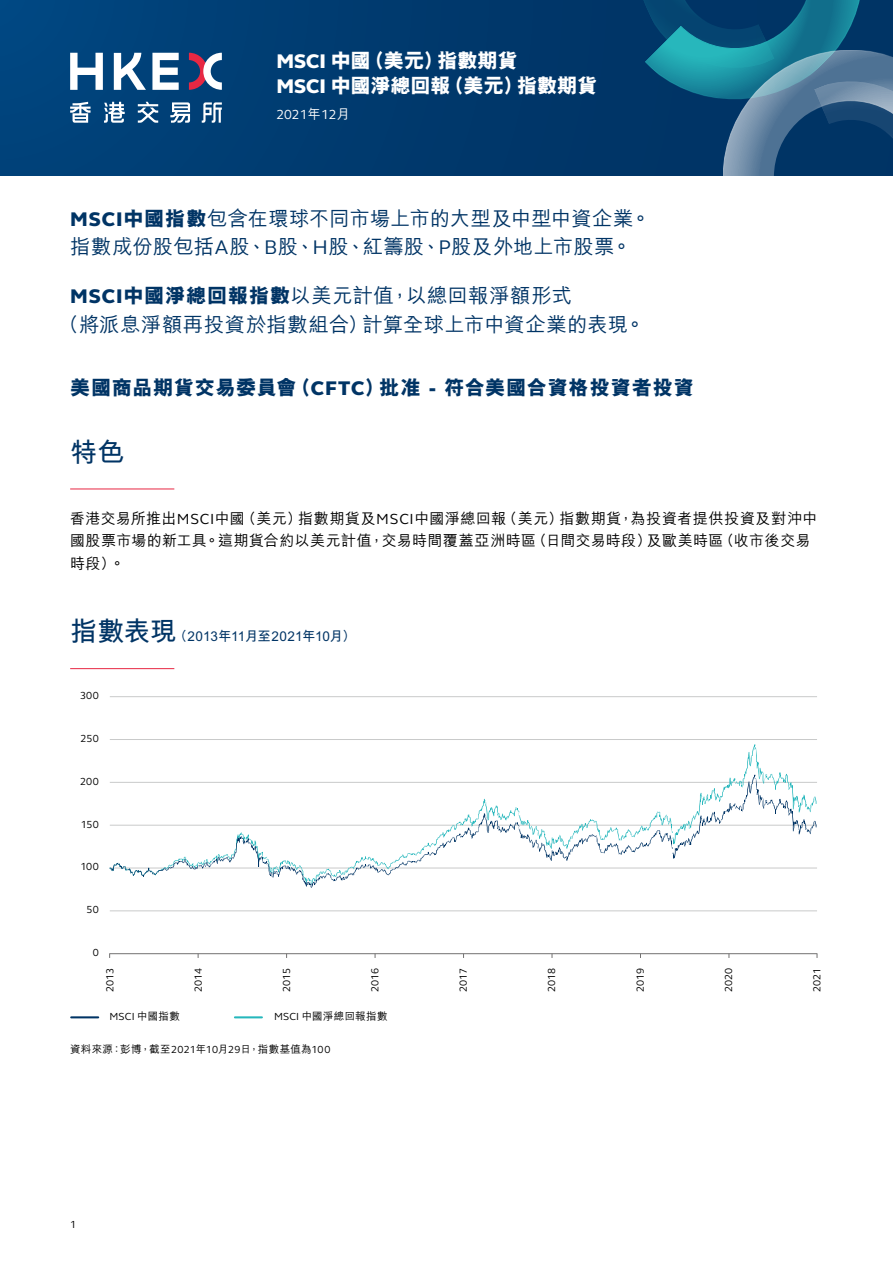
<style>
.page{position:relative;width:893px;height:1263px;background:#fff}
.page>*{position:absolute;margin:0;border:0;box-sizing:border-box;transform-origin:0 0}
.t1{font:700 27px "M Hei HK";color:#003465}
.t2{font:500 20.25px/28.5px "M Hei HK";letter-spacing:.015em;color:#003465}
.t3{font:800 20.25px/25.5px "M Hei HK";letter-spacing:-.01em;color:#fff}
.t4{font:800 20.25px "M Hei HK";letter-spacing:.03em;color:#003465}
.t5{font:500 15px/22.5px "M Hei HK";letter-spacing:.025em;color:#000}
.t6{font:700 13.5px "M Hei HK";letter-spacing:-.005em;color:#003465}
.t7{font:13.5px "FS Elliot Pro";color:#fff}
.t8{font:10.5px "FS Elliot Pro";color:#000}
.t9{font:500 10.5px "M Hei HK";letter-spacing:.03em;color:#000}
.s1{font-family:"FS Elliot Pro"}
.s2{font-family:"M Hei HK";font-weight:500}
.s3{font-family:"FS Elliot Pro";font-weight:800}
.s4{font-weight:800}
.s5{font-family:"FS Elliot Pro";font-weight:400}
.s6{font-size:27px}
</style>
<div class="page">
<hr style="left:110px;top:696px;width:707px;height:1px;background:#c9caca">
<hr style="left:110px;top:739px;width:707px;height:1px;background:#c9caca">
<hr style="left:110px;top:782px;width:707px;height:1px;background:#c9caca">
<hr style="left:110px;top:825px;width:707px;height:1px;background:#c9caca">
<hr style="left:110px;top:868px;width:707px;height:1px;background:#c9caca">
<hr style="left:110px;top:910px;width:707px;height:1px;background:#c9caca">
<hr style="left:109px;top:953px;width:708px;height:1px;background:#727171">
<svg style="left:109px;top:774px;width:707px;height:114px"></svg>
<svg style="left:0;top:0;width:637px;height:175px;background:#003b70"></svg>
<svg style="left:637px;top:0;width:256px;height:175px;background:#1f5d82"></svg>
<svg style="left:202px;top:102px;width:20px;height:21px"></svg>
<svg style="left:138px;top:102px;width:20px;height:21px"></svg>
<svg style="left:152px;top:53px;width:27px;height:37px"></svg>
<svg style="left:70px;top:53px;width:33px;height:37px"></svg>
<svg style="left:114px;top:53px;width:32px;height:37px"></svg>
<svg style="left:189px;top:53px;width:33px;height:37px"></svg>
<svg style="left:170px;top:102px;width:20px;height:21px"></svg>
<svg style="left:104px;top:102px;width:21px;height:21px"></svg>
<svg style="left:70px;top:102px;width:21px;height:21px"></svg>
<hr style="left:70px;top:489px;width:104px;height:1px;background:#e72743">
<hr style="left:70px;top:668px;width:104px;height:1px;background:#e72743">
<hr style="left:71px;top:1016px;width:27px;height:2px;background:#003465">
<hr style="left:235px;top:1016px;width:27px;height:2px;background:#26b7bc">
<p class="t3" style="left:276px;top:47px;width:322px"><span class="s1">MSCI</span> 中國（美元）指數期貨<br><span class="s1">MSCI</span> 中國淨總回報（美元）指數期貨</p>
<p class="t7" style="left:276px;top:105px;width:75px">2021<span class="s2">年</span>12<span class="s2">月</span></p>
<p class="t2" style="left:70px;top:202px;width:582px"><span class="s3">MSCI</span><span class="s4">中國指數</span>包含在環球不同市場上市的大型及中型中資企業。指數成份股包括<span class="s5">A</span>股、<span class="s5">B</span>股、<span class="s5">H</span>股、紅籌股、<span class="s5">P</span>股及外地上市股票。</p>
<p class="t2" style="left:59px;top:280px;width:588px;text-indent:12px"><span class="s3">MSCI</span><span class="s4">中國淨總回報指數</span>以美元計值，以總回報淨額形式<br>（將派息淨額再投資於指數組合）計算全球上市中資企業的表現。</p>
<p class="t4" style="left:70px;top:377px;width:625px">美國商品期貨交易委員會（<span class="s1">CFTC</span>）批准 - 符合美國合資格投資者投資</p>
<h1 class="t1" style="left:70px;top:432px;width:56px">特色</h1>
<p class="t5" style="left:70px;top:506px;width:749px">香港交易所推出<span class="s5">MSCI</span>中國（美元）指數期貨及<span class="s5">MSCI</span>中國淨總回報（美元）指數期貨，為投資者提供投資及對沖中國股票市場的新工具。這期貨合約以美元計值，交易時間覆蓋亞洲時區（日間交易時段）及歐美時區（收市後交易時段）。</p>
<p class="t6" style="left:70px;top:626px;width:287px"><span class="s6">指數表現</span>（2013年11月至2021年10月）</p>
<p class="t8" style="left:80px;top:689px;width:20px">300</p>
<p class="t8" style="left:81px;top:732px;width:20px">250</p>
<p class="t8" style="left:80px;top:774px;width:20px">200</p>
<p class="t8" style="left:81px;top:817px;width:19px">150</p>
<p class="t8" style="left:80px;top:860px;width:20px">100</p>
<p class="t8" style="left:87px;top:903px;width:14px">50</p>
<p class="t8" style="left:93px;top:945px;width:8px">0</p>
<p class="t8" style="left:103px;top:992px;width:25px;rotate:-90deg">2013</p>
<p class="t8" style="left:191px;top:992px;width:25px;rotate:-90deg">2014</p>
<p class="t8" style="left:280px;top:992px;width:25px;rotate:-90deg">2015</p>
<p class="t8" style="left:368px;top:992px;width:25px;rotate:-90deg">2016</p>
<p class="t8" style="left:456px;top:992px;width:25px;rotate:-90deg">2017</p>
<p class="t8" style="left:545px;top:992px;width:25px;rotate:-90deg">2018</p>
<p class="t8" style="left:633px;top:992px;width:25px;rotate:-90deg">2019</p>
<p class="t8" style="left:721px;top:992px;width:26px;rotate:-90deg">2020</p>
<p class="t8" style="left:810px;top:992px;width:25px;rotate:-90deg">2021</p>
<p class="t8" style="left:110px;top:1010px;width:72px">MSCI <span class="s2">中國指數</span></p>
<p class="t9" style="left:274px;top:1009px;width:115px"><span class="s5">MSCI</span> 中國淨總回報指數</p>
<p class="t9" style="left:70px;top:1041px;width:262px">資料來源：彭博，截至<span class="s5">2021</span>年<span class="s5">10</span>月<span class="s5">29</span>日，指數基值為<span class="s5">100</span></p>
<p class="t8" style="left:70px;top:1217px;width:8px">1</p>
</div>
